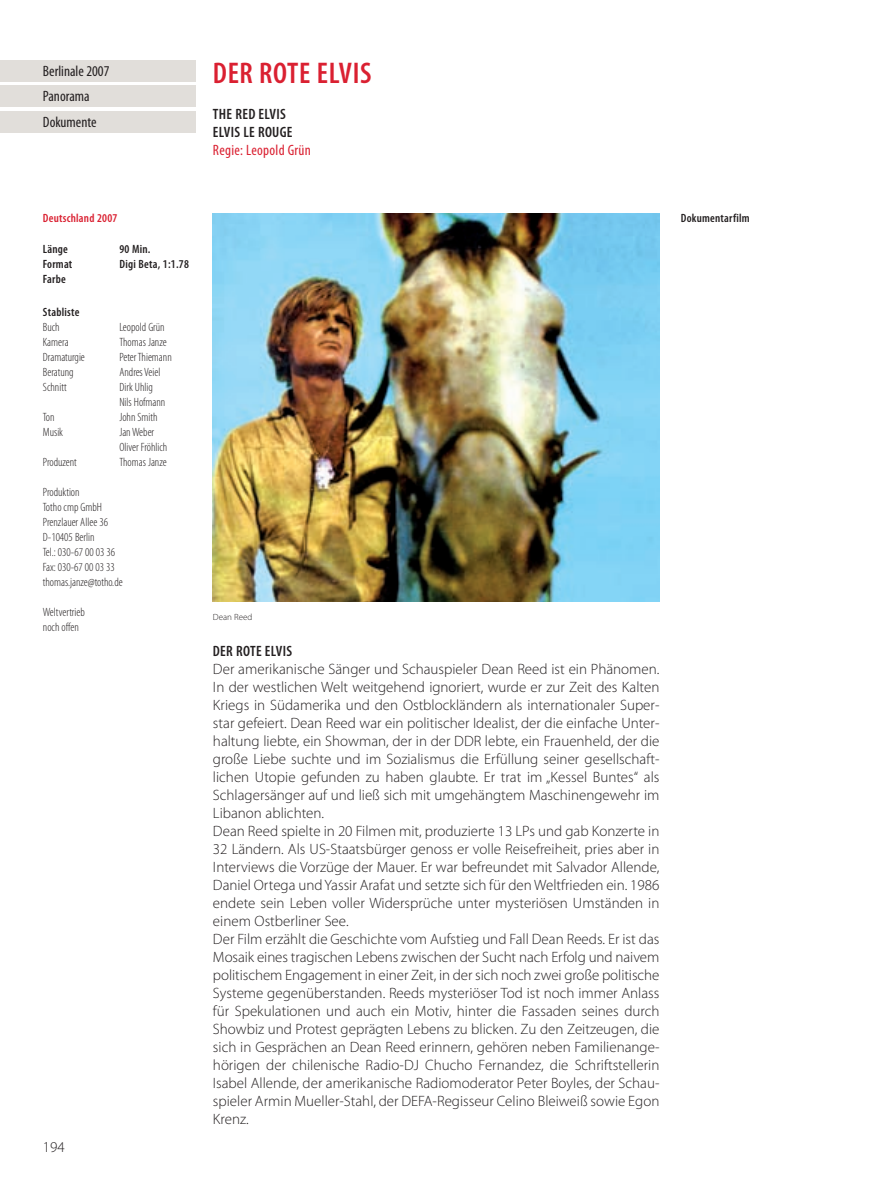
<style>
.page{position:relative;width:893px;height:1191px;background:#fff}
.page>*{position:absolute;margin:0;border:0;box-sizing:border-box;transform-origin:0 0}
.t1{font:600 condensed 30px "Myriad Pro";letter-spacing:.02em;color:#da2031}
.t2{font:300 15px/18px "Myriad Pro";color:#231f20}
.t3{font:600 condensed 15px/18px "Myriad Pro";letter-spacing:.02em;color:#231f20}
.t4{font:condensed 15px/25.5px "Myriad Pro";color:#231f20}
.t5{font:condensed 15px "Myriad Pro";letter-spacing:.02em;color:#da2031}
.t6{font:300 condensed 12px/15px "Myriad Pro";color:#231f20}
.t7{font:600 condensed 12px "Myriad Pro";letter-spacing:.02em;color:#231f20}
.t8{font:600 condensed 12px "Myriad Pro";letter-spacing:.02em;color:#da2031}
.t9{font:300 9px "Myriad Pro";color:#231f20}
</style>
<div class="page">
<img style="left:213px;top:213px;width:446px;height:389px">
<div style="left:0;top:60px;width:196px;height:22px;background:#e1deda"></div>
<div style="left:0;top:86px;width:196px;height:21px;background:#e1deda"></div>
<div style="left:0;top:111px;width:196px;height:22px;background:#e1deda"></div>
<p class="t4" style="left:43px;top:59px;width:68px">Berlinale 2007<br>Panorama<br>Dokumente</p>
<p class="t8" style="left:43px;top:214px;width:76px">Deutschland 2007</p>
<p class="t7" style="left:43px;top:244px;width:27px">Länge</p>
<p class="t7" style="left:119px;top:244px;width:33px">90 Min.</p>
<p class="t7" style="left:43px;top:259px;width:31px">Format</p>
<p class="t7" style="left:119px;top:259px;width:71px">Digi Beta, 1:1.78</p>
<p class="t7" style="left:43px;top:274px;width:24px">Farbe</p>
<p class="t7" style="left:43px;top:307px;width:38px">Stabliste</p>
<p class="t6" style="left:43px;top:320px;width:18px">Buch</p>
<p class="t6" style="left:119px;top:320px;width:47px">Leopold Grün</p>
<p class="t6" style="left:43px;top:335px;width:27px">Kamera</p>
<p class="t6" style="left:119px;top:335px;width:49px">Thomas Janze</p>
<p class="t6" style="left:43px;top:350px;width:44px">Dramaturgie</p>
<p class="t6" style="left:119px;top:350px;width:54px">Peter Thiemann</p>
<p class="t6" style="left:43px;top:365px;width:32px">Beratung</p>
<p class="t6" style="left:119px;top:365px;width:43px">Andres Veiel</p>
<p class="t6" style="left:43px;top:380px;width:25px">Schnitt</p>
<p class="t6" style="left:119px;top:380px;width:48px">Dirk Uhlig<br>Nils Hofmann</p>
<p class="t6" style="left:43px;top:410px;width:13px">Ton</p>
<p class="t6" style="left:119px;top:410px;width:40px">John Smith</p>
<p class="t6" style="left:43px;top:425px;width:22px">Musik</p>
<p class="t6" style="left:119px;top:425px;width:50px">Jan Weber<br>Oliver Fröhlich</p>
<p class="t6" style="left:43px;top:455px;width:35px">Produzent</p>
<p class="t6" style="left:119px;top:455px;width:49px">Thomas Janze</p>
<p class="t6" style="left:43px;top:485px;width:81px">Produktion<br>Totho cmp GmbH<br>Prenzlauer Allee 36<br>D-10405 Berlin<br>Tel.: 030-67 00 03 36<br>Fax: 030-67 00 03 33 thomas.janze@totho.de</p>
<p class="t6" style="left:43px;top:605px;width:44px">Weltvertrieb noch offen</p>
<p class="t2" style="left:43px;top:1139px;width:23px">194</p>
<h1 class="t1" style="left:213px;top:62px;width:160px">DER ROTE ELVIS</h1>
<p class="t3" style="left:213px;top:106px;width:81px">THE RED ELVIS<br>ELVIS LE ROUGE</p>
<p class="t5" style="left:213px;top:144px;width:100px">Regie: Leopold Grün</p>
<p class="t7" style="left:681px;top:214px;width:70px">Dokumentarfilm</p>
<p class="t9" style="left:213px;top:613px;width:41px">Dean Reed</p>
<p class="t3" style="left:213px;top:643px;width:81px">DER ROTE ELVIS</p>
<p class="t2" style="left:213px;top:661px;width:448px">Der amerikanische Sänger und Schauspieler Dean Reed ist ein Phänomen.<br>In der westlichen Welt weitgehend ignoriert, wurde er zur Zeit des Kalten Kriegs in Südamerika und den Ostblockländern als internationaler Super - star gefeiert. Dean Reed war ein politischer Idealist, der die einfache Unter - haltung liebte, ein Showman, der in der DDR lebte, ein Frauenheld, der die große Liebe suchte und im Sozialismus die Erfüllung seiner gesellschaft - lichen Utopie gefunden zu haben glaubte. Er trat im „Kessel Buntes“ als Schla ger sänger auf und ließ sich mit umgehängtem Maschinengewehr im Libanon ablichten.<br>Dean Reed spielte in 20 Filmen mit, produzierte 13 LPs und gab Konzerte in 32 Ländern. Als US-Staatsbürger genoss er volle Reisefreiheit, pries aber in Interviews die Vorzüge der Mauer. Er war befreundet mit Salvador Allende, Daniel Ortega und Yassir Arafat und setzte sich für den Weltfrieden ein. 1986 endete sein Leben voller Widersprüche unter mysteriösen Umständen in einem Ostberliner See.<br>Der Film erzählt die Geschichte vom Aufstieg und Fall Dean Reeds. Er ist das Mosaik eines tragischen Lebens zwischen der Sucht nach Erfolg und naivem politischem Engagement in einer Zeit, in der sich noch zwei große poli ti sche Systeme gegenüberstanden. Reeds mysteriöser Tod ist noch immer Anlass für Spekulationen und auch ein Motiv, hinter die Fassaden sei nes durch Show biz und Protest geprägten Lebens zu blicken. Zu den Zeit zeugen, die sich in Gesprächen an Dean Reed erinnern, gehören ne ben Familien ange - hö rigen der chilenische Radio-DJ Chucho Fernandez, die Schrift stellerin Isabel Allende, der amerikanische Radiomoderator Peter Boyles, der Schau - spieler Armin Mueller-Stahl, der DEFA-Regisseur Celino Bleiweiß sowie Egon Krenz.</p>
</div>
